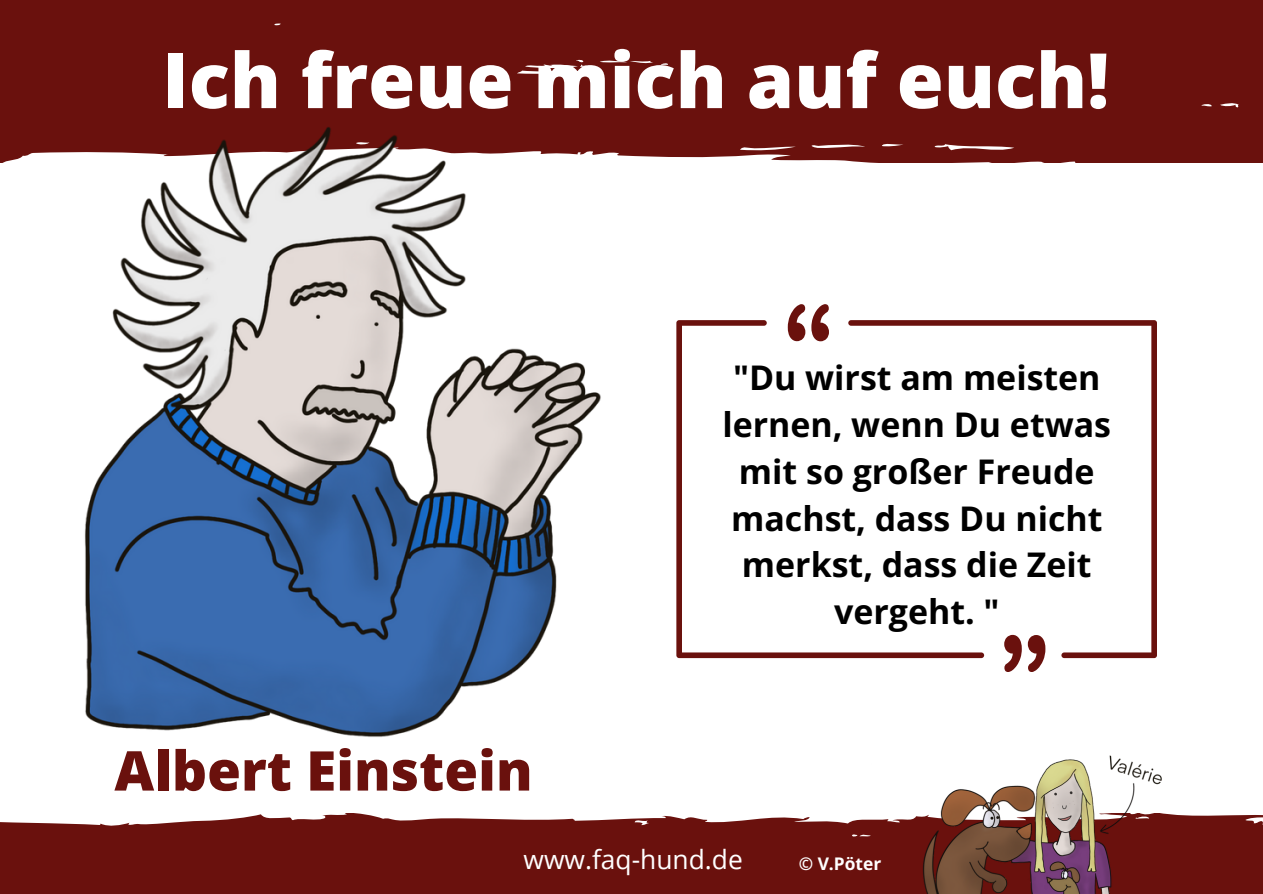
<style>
.page{position:relative;width:1263px;height:894px;background:#fff}
.page>*{position:absolute;margin:0;border:0;box-sizing:border-box;transform-origin:0 0}
.t1{font:800 76.35px "Open Sans";color:#fff}
.t2{font:800 54.75px "Open Sans";color:#6a110d}
.t3{font:700 33.9px/46.7px "Open Sans";color:#000;text-align:center}
.t4{font:26.4px "Open Sans";color:#fff}
.t5{font:700 17.4px "Open Sans";color:#fff}
</style>
<div class="page">
<div style="left:0;top:0;width:1263px;height:162px;background:#6a110d"></div>
<img style="left:0;top:116px;width:799px;height:621px">
<svg style="left:676px;top:320px;width:172px;height:338px"></svg>
<svg style="left:848px;top:320px;width:309px;height:338px"></svg>
<svg style="left:811px;top:304px;width:18px;height:37px"></svg>
<svg style="left:788px;top:304px;width:17px;height:37px"></svg>
<svg style="left:1004px;top:634px;width:18px;height:37px"></svg>
<svg style="left:1028px;top:634px;width:17px;height:37px"></svg>
<svg style="left:0;top:813px;width:1263px;height:80px;background:#762421"></svg>
<img style="left:799px;top:755px;width:412px;height:138px">
<p class="t1" style="left:162px;top:26px;width:949px">Ich freue mich auf euch!</p>
<p class="t2" style="left:114px;top:731px;width:420px">Albert Einstein</p>
<p class="t3" style="left:722px;top:354px;width:390px">"Du wirst am meisten lernen, wenn Du etwas mit so großer Freude machst, dass Du nicht merkst, dass die Zeit vergeht. "</p>
<p class="t4" style="left:523px;top:840px;width:221px">www.faq-hund.de</p>
<p class="t5" style="left:799px;top:851px;width:84px">© V.Pöter</p>
</div>
